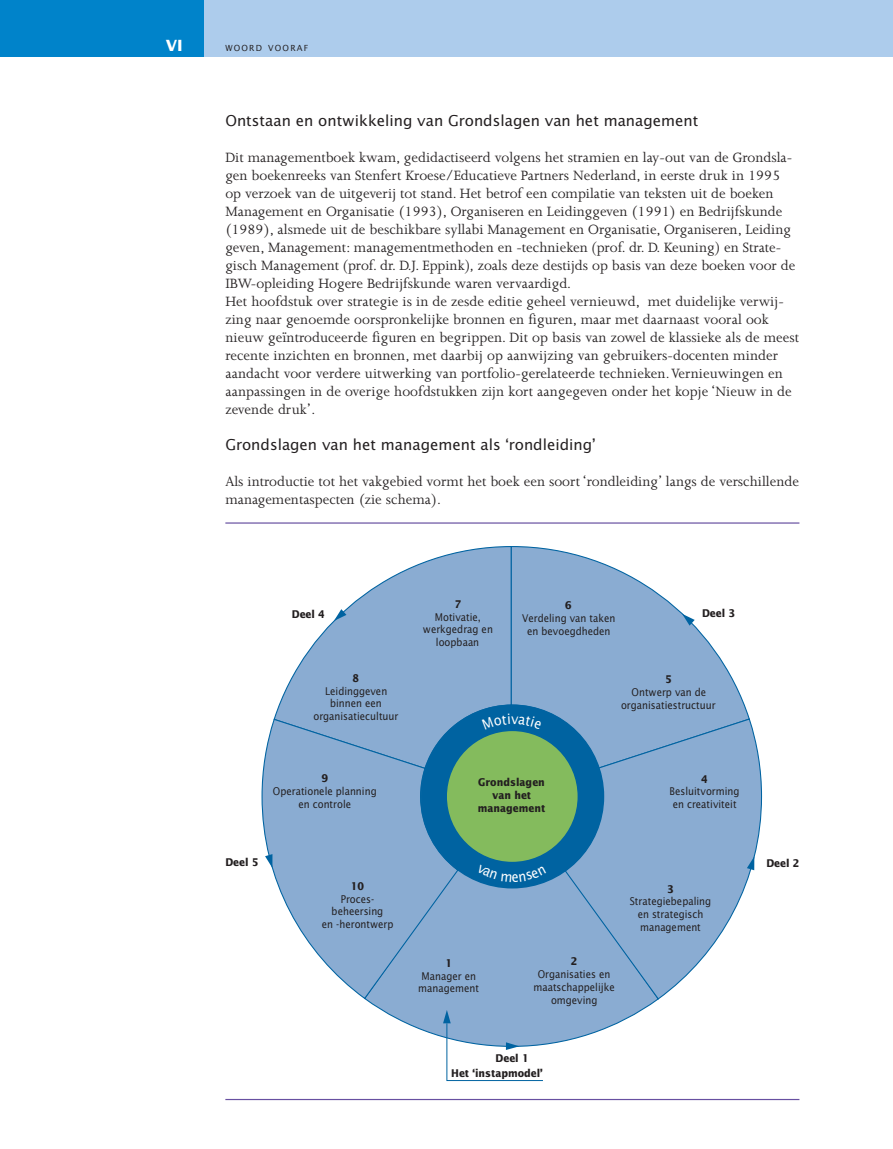
<style>
.page{position:relative;width:893px;height:1149px;background:#fff}
.page>*{position:absolute;margin:0;border:0;box-sizing:border-box;transform-origin:0 0}
.t1{font:15.45px/18px "Joanna MT Std";color:#231f20}
.t2{font:700 15.45px "Lucida Sans";color:#fff}
.t3{font:15px "Lucida Sans";color:#231f20}
.t4{font:10.65px/12.9px "Lucida Sans";color:#231f20;text-align:center;scale:.9 1}
.t5{font:700 10.65px/12.9px "Lucida Sans Std";color:#231f20;text-align:center;scale:.9 1}
.t6{font:8.4px "Lucida Sans";letter-spacing:.145em;color:#231f20}
.s1{font-style:italic}
</style>
<div class="page">
<hr style="left:225px;top:522px;width:574px;height:1px;background:#6850a1">
<hr style="left:225px;top:1098px;width:574px;height:1px;background:#6850a1">
<svg style="left:364px;top:870px;width:294px;height:175px"></svg>
<svg style="left:443px;top:1009px;width:101px;height:71px"></svg>
<svg style="left:274px;top:546px;width:236px;height:176px"></svg>
<svg style="left:510px;top:546px;width:239px;height:175px"></svg>
<svg style="left:261px;top:717px;width:198px;height:282px;background:#96b5d6"></svg>
<svg style="left:564px;top:717px;width:199px;height:283px;background:#97b5d7"></svg>
<svg style="left:682px;top:613px;width:13px;height:12px"></svg>
<div style="left:421px;top:705px;width:182px;height:182px;background:#0063a1;border-radius:50%"></div>
<div style="left:446px;top:730px;width:132px;height:132px;background:#84bb5d;border-radius:50%"></div>
<svg style="left:265px;top:853px;width:7px;height:14px"></svg>
<svg style="left:747px;top:856px;width:7px;height:14px"></svg>
<svg style="left:334px;top:609px;width:12px;height:11px"></svg>
<div style="left:0;top:0;width:204px;height:56px;background:#0083ca"></div>
<div style="left:204px;top:0;width:689px;height:56px;background:#adccec"></div>
<p class="t2" style="left:166px;top:40px;width:18px">VI</p>
<p class="t6" style="left:225px;top:45px;width:84px">WOORD VOORAF</p>
<p class="t3" style="left:225px;top:114px;width:475px">Ontstaan en ontwikkeling van Grondslagen van het management</p>
<p class="t1" style="left:225px;top:150px;width:575px">Dit managementboek kwam, gedidactiseerd volgens het stramien en lay-out van de Grondsla&shy;gen boekenreeks van Stenfert Kroese/Educatieve Partners Nederland, in eerste druk in 1995 op verzoek van de uitgeverij tot stand. Het betrof een compilatie van teksten uit de boeken Management en Organisatie (1993), Organiseren en Leidinggeven (1991) en Bedrijfskunde (1989), alsmede uit de beschikbare syllabi Management en Organisatie, Organiseren, Leiding geven, Management: managementmethoden en -technieken <span class="s1">(</span>prof. dr. D. Keuning<span class="s1">)</span> en Strate&shy;gisch Management <span class="s1">(</span>prof. dr. D.J. Eppink<span class="s1">),</span> zoals deze destijds op basis van deze boeken voor de IBW-opleiding Hogere Bedrijfskunde waren vervaardigd.<br>Het hoofdstuk over strategie is in de zesde editie geheel vernieuwd, met duidelijke verwij&shy;zing naar genoemde oorspronkelijke bronnen en figuren, maar met daarnaast vooral ook nieuw geïntroduceerde figuren en begrippen. Dit op basis van zowel de klassieke als de meest recente inzichten en bronnen, met daarbij op aanwijzing van gebruikers-docenten minder aandacht voor verdere uitwerking van portfolio-gerelateerde technieken. Vernieuwingen en aanpassingen in de overige hoofdstukken zijn kort aangegeven onder het kopje ‘Nieuw in de zevende druk’.</p>
<p class="t3" style="left:225px;top:438px;width:372px">Grondslagen van het management als ‘rondleiding’</p>
<p class="t1" style="left:225px;top:474px;width:575px">Als introductie tot het vakgebied vormt het boek een soort ‘rondleiding’ langs de verschillende managementaspecten (zie schema).</p>
<p class="t5" style="left:292px;top:607px;width:38px">Deel 4</p>
<p class="t5" style="left:454px;top:598px;width:9px">7</p>
<p class="t4" style="left:423px;top:611px;width:79px">Motivatie, werkgedrag en loopbaan</p>
<p class="t5" style="left:565px;top:599px;width:9px">6</p>
<p class="t4" style="left:522px;top:612px;width:105px">Verdeling van taken en bevoegdheden</p>
<p class="t5" style="left:702px;top:607px;width:38px">Deel 3</p>
<p class="t5" style="left:353px;top:672px;width:9px">8</p>
<p class="t4" style="left:313px;top:684px;width:96px">Leidinggeven binnen een organisatiecultuur</p>
<p class="t5" style="left:665px;top:673px;width:9px">5</p>
<p class="t4" style="left:621px;top:686px;width:107px">Ontwerp van de organisatiestructuur</p>
<p class="t5" style="left:321px;top:772px;width:9px">9</p>
<p class="t4" style="left:273px;top:784px;width:117px">Operationele planning en controle</p>
<p class="t5" style="left:478px;top:776px;width:76px">Grondslagen van het management</p>
<p class="t5" style="left:701px;top:772px;width:9px">4</p>
<p class="t4" style="left:670px;top:785px;width:79px;text-align:left">Besluitvorming en creativiteit</p>
<p class="t5" style="left:225px;top:856px;width:38px">Deel 5</p>
<p class="t5" style="left:766px;top:856px;width:38px">Deel 2</p>
<p class="t5" style="left:351px;top:879px;width:16px">10</p>
<p class="t4" style="left:322px;top:892px;width:81px">Proces&shy;beheersing<br>en -herontwerp</p>
<p class="t5" style="left:445px;top:956px;width:9px">1</p>
<p class="t4" style="left:418px;top:969px;width:69px;text-align:left">Manager en management</p>
<p class="t5" style="left:571px;top:955px;width:9px">2</p>
<p class="t4" style="left:533px;top:968px;width:92px">Organisaties en maatschappelijke omgeving</p>
<p class="t5" style="left:667px;top:882px;width:9px">3</p>
<p class="t4" style="left:630px;top:895px;width:92px">Strategiebepaling en strategisch management</p>
<p class="t5" style="left:496px;top:1051px;width:38px">Deel 1</p>
<p class="t5" style="left:451px;top:1066px;width:103px">Het ‘instapmodel’</p>
</div>
